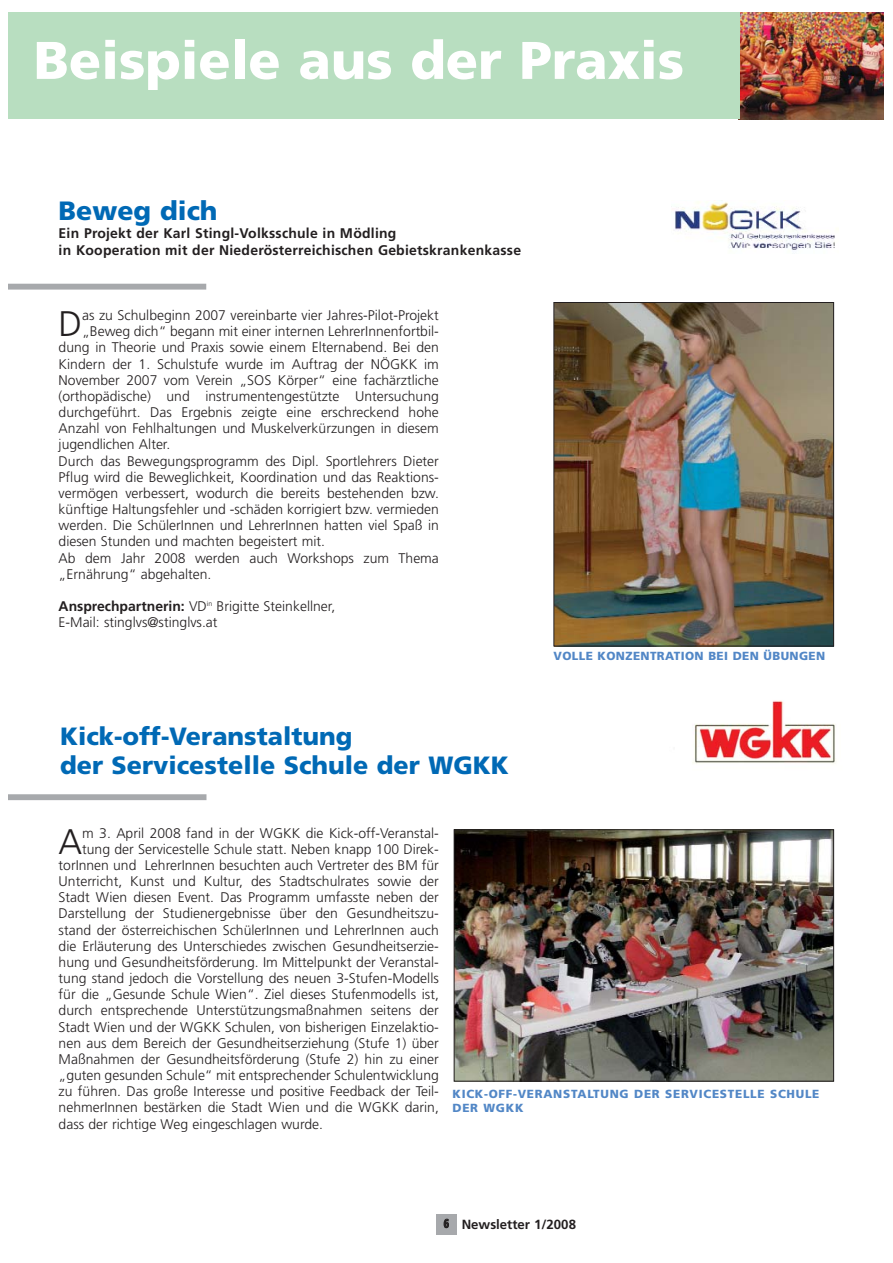
<style>
.page{position:relative;width:893px;height:1263px;background:#fff}
.page>*{position:absolute;margin:0;border:0;box-sizing:border-box;transform-origin:0 0}
.t1{font:900 52.95px "Frutiger LT Std";color:#fff}
.t2{font:300 35.55px "Frutiger LT Std";color:#231f20}
.t3{font:900 26.4px "Frutiger LT Std";color:#0069b5}
.t4{font:900 25.05px/29.4px "Frutiger LT Std";color:#0069b5}
.t5{font:300 13.95px/16.2px "Frutiger LT Std";color:#231f20}
.t6{font:700 13.95px/17.7px "Frutiger LT Std";letter-spacing:.015em;color:#231f20}
.t7{font:700 13.2px "Frutiger LT Std";color:#231f20}
.t8{font:900 11.7px/14.1px "Frutiger LT Std";letter-spacing:.06em;color:#5287c6}
.t9{font:900 11.7px "Frutiger LT Std";letter-spacing:.03em;color:#5287c6}
.s1{font-weight:700}
.s2{font-size:11.7px}
</style>
<div class="page">
<div style="left:436px;top:1214px;width:21px;height:21px;background:#a7a9ac"></div>
<div style="left:9px;top:284px;width:197px;height:6px;background:#a7a9ac"></div>
<div style="left:9px;top:794px;width:197px;height:6px;background:#a7a9ac"></div>
<img style="left:556px;top:304px;width:276px;height:340px">
<div style="left:554px;top:302px;width:280px;height:344px;border:1px solid #231f20"></div>
<img style="left:456px;top:832px;width:376px;height:247px">
<div style="left:454px;top:830px;width:380px;height:251px;border:1px solid #231f20"></div>
<img style="left:739px;top:13px;width:145px;height:106px">
<div style="left:9px;top:13px;width:730px;height:106px;background:#b8dec0"></div>
<img style="left:675px;top:200px;width:160px;height:50px">
<img style="left:692px;top:700px;width:144px;height:64px">
<h1 class="t1" style="left:34px;top:37px;width:652px">Beispiele aus der Praxis</h1>
<h3 class="t3" style="left:59px;top:199px;width:160px">Beweg dich</h3>
<p class="t6" style="left:59px;top:225px;width:464px">Ein Projekt der Karl Stingl-Volksschule in Mödling<br>in Kooperation mit der Niederösterreichischen Gebietskrankenkasse</p>
<h2 class="t2" style="left:59px;top:308px;width:25px">D</h2>
<p class="t5" style="left:82px;top:308px;width:358px">as zu Schulbeginn 2007 vereinbarte vier Jahres-Pilot-Projekt</p>
<p class="t5" style="left:82px;top:324px;width:358px">„Beweg dich“ begann mit einer internen LehrerInnenfortbil-</p>
<p class="t5" style="left:59px;top:340px;width:382px">dung in Theorie und Praxis sowie einem Elternabend. Bei den</p>
<p class="t5" style="left:59px;top:356px;width:382px">Kindern der 1. Schulstufe wurde im Auftrag der NÖGKK im</p>
<p class="t5" style="left:59px;top:372px;width:382px">November 2007 vom Verein „SOS Körper“ eine fachärztliche</p>
<p class="t5" style="left:59px;top:389px;width:382px">(orthopädische) und instrumentengestützte Untersuchung</p>
<p class="t5" style="left:59px;top:405px;width:382px">durchgeführt. Das Ergebnis zeigte eine erschreckend hohe</p>
<p class="t5" style="left:59px;top:421px;width:382px">Anzahl von Fehlhaltungen und Muskelverkürzungen in diesem</p>
<p class="t5" style="left:59px;top:437px;width:113px">jugendlichen Alter.</p>
<p class="t5" style="left:59px;top:453px;width:382px">Durch das Bewegungsprogramm des Dipl. Sportlehrers Dieter</p>
<p class="t5" style="left:59px;top:469px;width:382px">Pflug wird die Beweglichkeit, Koordination und das Reaktions-</p>
<p class="t5" style="left:59px;top:486px;width:382px">vermögen verbessert, wodurch die bereits bestehenden bzw.</p>
<p class="t5" style="left:59px;top:502px;width:382px">künftige Haltungsfehler und -schäden korrigiert bzw. vermieden</p>
<p class="t5" style="left:59px;top:518px;width:382px">werden. Die SchülerInnen und LehrerInnen hatten viel Spaß in</p>
<p class="t5" style="left:59px;top:534px;width:268px">diesen Stunden und machten begeistert mit.</p>
<p class="t5" style="left:59px;top:550px;width:382px">Ab dem Jahr 2008 werden auch Workshops zum Thema</p>
<p class="t5" style="left:59px;top:566px;width:154px">„Ernährung“ abgehalten.</p>
<p class="t5" style="left:59px;top:599px;width:278px"><span class="s1">Ansprechpartnerin:</span> VD<sup>in</sup> Brigitte Steinkellner,<br>E-Mail: stinglvs@stinglvs.at</p>
<h3 class="t4" style="left:60px;top:722px;width:450px">Kick-off-Veranstaltung<br>der Servicestelle Schule der WGKK</h3>
<p class="t9" style="left:553px;top:651px;width:273px">VOLLE KONZENTRATION BEI DEN ÜBUNGEN</p>
<h2 class="t2" style="left:59px;top:826px;width:25px">A</h2>
<p class="t5" style="left:82px;top:825px;width:358px">m 3. April 2008 fand in der WGKK die Kick-off-Veranstal-</p>
<p class="t5" style="left:82px;top:841px;width:358px">tung der Servicestelle Schule statt. Neben knapp 100 Direk-</p>
<p class="t5" style="left:59px;top:858px;width:382px">torInnen und LehrerInnen besuchten auch Vertreter des BM für</p>
<p class="t5" style="left:59px;top:874px;width:382px">Unterricht, Kunst und Kultur, des Stadtschulrates sowie der</p>
<p class="t5" style="left:59px;top:890px;width:382px">Stadt Wien diesen Event. Das Programm umfasste neben der</p>
<p class="t5" style="left:59px;top:906px;width:382px">Darstellung der Studienergebnisse über den Gesundheitszu-</p>
<p class="t5" style="left:59px;top:922px;width:382px">stand der österreichischen SchülerInnen und LehrerInnen auch</p>
<p class="t5" style="left:59px;top:938px;width:382px">die Erläuterung des Unterschiedes zwischen Gesundheitserzie-</p>
<p class="t5" style="left:59px;top:955px;width:382px">hung und Gesundheitsförderung. Im Mittelpunkt der Veranstal-</p>
<p class="t5" style="left:59px;top:971px;width:382px">tung stand jedoch die Vorstellung des neuen 3-Stufen-Modells</p>
<p class="t5" style="left:59px;top:987px;width:382px">für die „Gesunde Schule Wien“. Ziel dieses Stufenmodells ist,</p>
<p class="t5" style="left:59px;top:1003px;width:382px">durch entsprechende Unterstützungsmaßnahmen seitens der</p>
<p class="t5" style="left:59px;top:1019px;width:382px">Stadt Wien und der WGKK Schulen, von bisherigen Einzelaktio-</p>
<p class="t5" style="left:59px;top:1035px;width:382px">nen aus dem Bereich der Gesundheitserziehung (Stufe 1) über</p>
<p class="t5" style="left:59px;top:1052px;width:382px">Maßnahmen der Gesundheitsförderung (Stufe 2) hin zu einer</p>
<p class="t5" style="left:59px;top:1068px;width:382px">„guten gesunden Schule“ mit entsprechender Schulentwicklung</p>
<p class="t5" style="left:59px;top:1084px;width:382px">zu führen. Das große Interesse und positive Feedback der Teil-</p>
<p class="t5" style="left:59px;top:1100px;width:382px">nehmerInnen bestärken die Stadt Wien und die WGKK darin,</p>
<p class="t5" style="left:59px;top:1116px;width:266px">dass der richtige Weg eingeschlagen wurde.</p>
<p class="t8" style="left:452px;top:1087px;width:368px">KICK-OFF-VERANSTALTUNG DER SERVICESTELLE SCHULE<br>DER WGKK</p>
<p class="t7" style="left:444px;top:1219px;width:134px"><span class="s2">6</span> Newsletter 1/2008</p>
</div>
